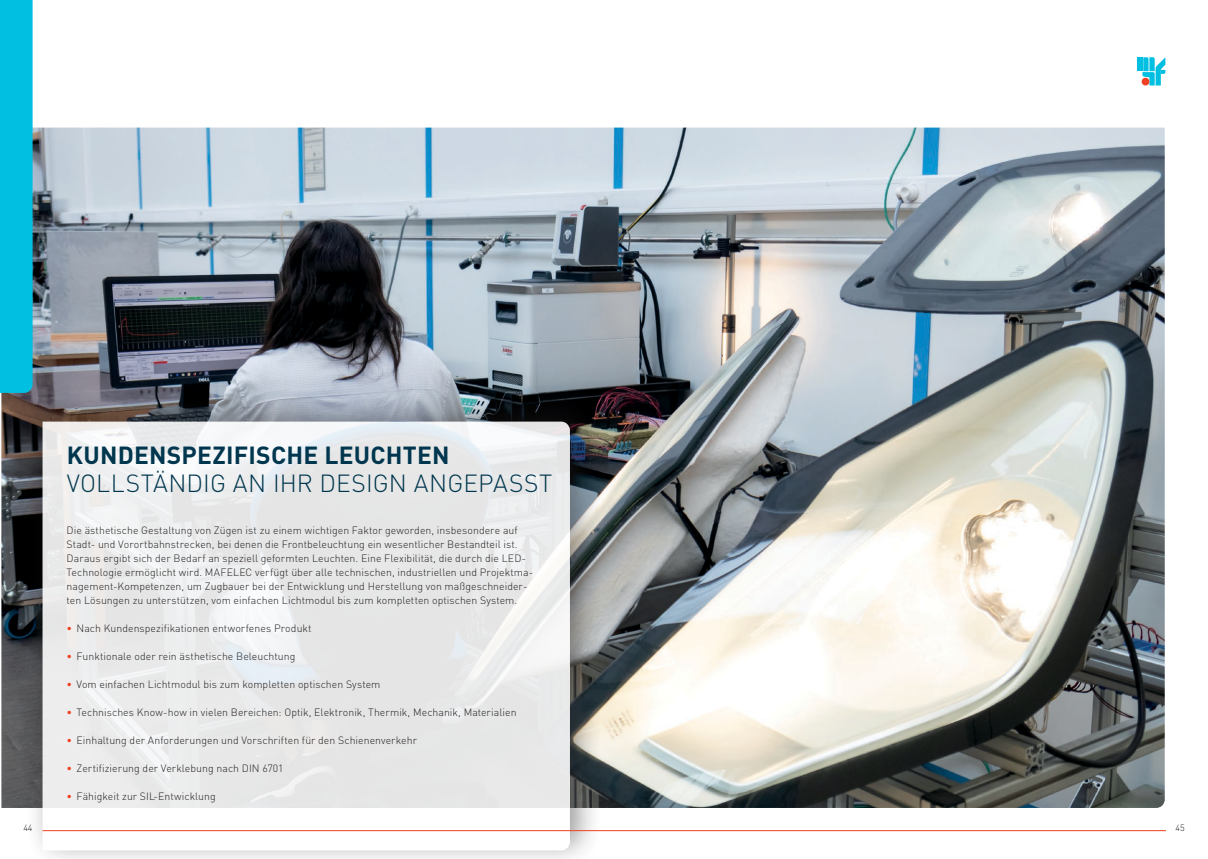
<style>
.page{position:relative;width:1208px;height:859px;background:#fff}
.page>*{position:absolute;margin:0;border:0;box-sizing:border-box;transform-origin:0 0}
.Headline_24_5_pt{font:300 24.5px/28px "DIN Pro";letter-spacing:.005em;color:#00364e}
.Fliesstext_10_5pt{font:300 10.5px/14px "DIN Pro";letter-spacing:.005em;color:#231f20}
.Seitenzahl-gerade_9p{font:300 9px "DIN Pro";color:#231f20}
.s1{font-weight:700}
.s2{color:#ef4123}
</style>
<div class="page">
<hr style="left:604px;top:830px;width:562px;height:1px;background:#ef4123">
<div style="left:1137px;top:57px;width:5px;height:14px;background:#00bfe0"></div>
<svg style="left:1142px;top:57px;width:23px;height:29px"></svg>
<div style="left:1141px;top:78px;width:8px;height:8px;background:#ef4123;border-radius:50%"></div>
<img style="left:1px;top:128px;width:1163px;height:680px">
<div style="left:25px;top:390px;width:578px;height:469px;background:#231f20;opacity:.5"></div>
<svg style="left:43px;top:422px;width:527px;height:428px;fill:#e9e9ea"></svg>
<hr style="left:43px;top:830px;width:561px;height:1px;background:#ef4123">
<div style="left:0;top:0;width:33px;height:393px;background:#00bfe0"></div>
<p class="Headline_24_5_pt" style="left:67px;top:439px;width:487px"><span class="s1">KUNDENSPEZIFISCHE LEUCHTEN<br></span>VOLLSTÄNDIG AN IHR DESIGN ANGEPASST</p>
<p class="Fliesstext_10_5pt" style="left:67px;top:522px;width:468px">Die ästhetische Gestaltung von Zügen ist zu einem wichtigen Faktor geworden, insbesondere auf Stadt- und Vorortbahnstrecken, bei denen die Frontbeleuchtung ein wesentlicher Bestandteil ist.<br>Daraus ergibt sich der Bedarf an speziell geformten Leuchten. Eine Flexibilität, die durch die LED-Technologie ermöglicht wird. MAFELEC verfügt über alle technischen, industriellen und Projektma&shy;nagement-Kompetenzen, um Zugbauer bei der Entwicklung und Herstellung von maßgeschneider&shy;ten Lösungen zu unterstützen, vom einfachen Lichtmodul bis zum kompletten optischen System.</p>
<p class="Fliesstext_10_5pt" style="left:67px;top:620px;width:246px"><span class="s2">•</span> Nach Kundenspezifikationen entworfenes Produkt</p>
<p class="Fliesstext_10_5pt" style="left:67px;top:648px;width:230px"><span class="s2">•</span> Funktionale oder rein ästhetische Beleuchtung</p>
<p class="Fliesstext_10_5pt" style="left:67px;top:676px;width:315px"><span class="s2">•</span> Vom einfachen Lichtmodul bis zum kompletten optischen System</p>
<p class="Fliesstext_10_5pt" style="left:67px;top:704px;width:451px"><span class="s2">•</span> Technisches Know-how in vielen Bereichen: Optik, Elektronik, Thermik, Mechanik, Materialien</p>
<p class="Fliesstext_10_5pt" style="left:67px;top:732px;width:352px"><span class="s2">•</span> Einhaltung der Anforderungen und Vorschriften für den Schienenverkehr</p>
<p class="Fliesstext_10_5pt" style="left:67px;top:760px;width:218px"><span class="s2">•</span> Zertifizierung der Verklebung nach DIN 6701</p>
<p class="Fliesstext_10_5pt" style="left:67px;top:788px;width:151px"><span class="s2">•</span> Fähigkeit zur SIL-Entwicklung</p>
<p class="Seitenzahl-gerade_9p" style="left:23px;top:821px;width:11px">44</p>
<p class="Seitenzahl-gerade_9p" style="left:1175px;top:821px;width:11px">45</p>
</div>
